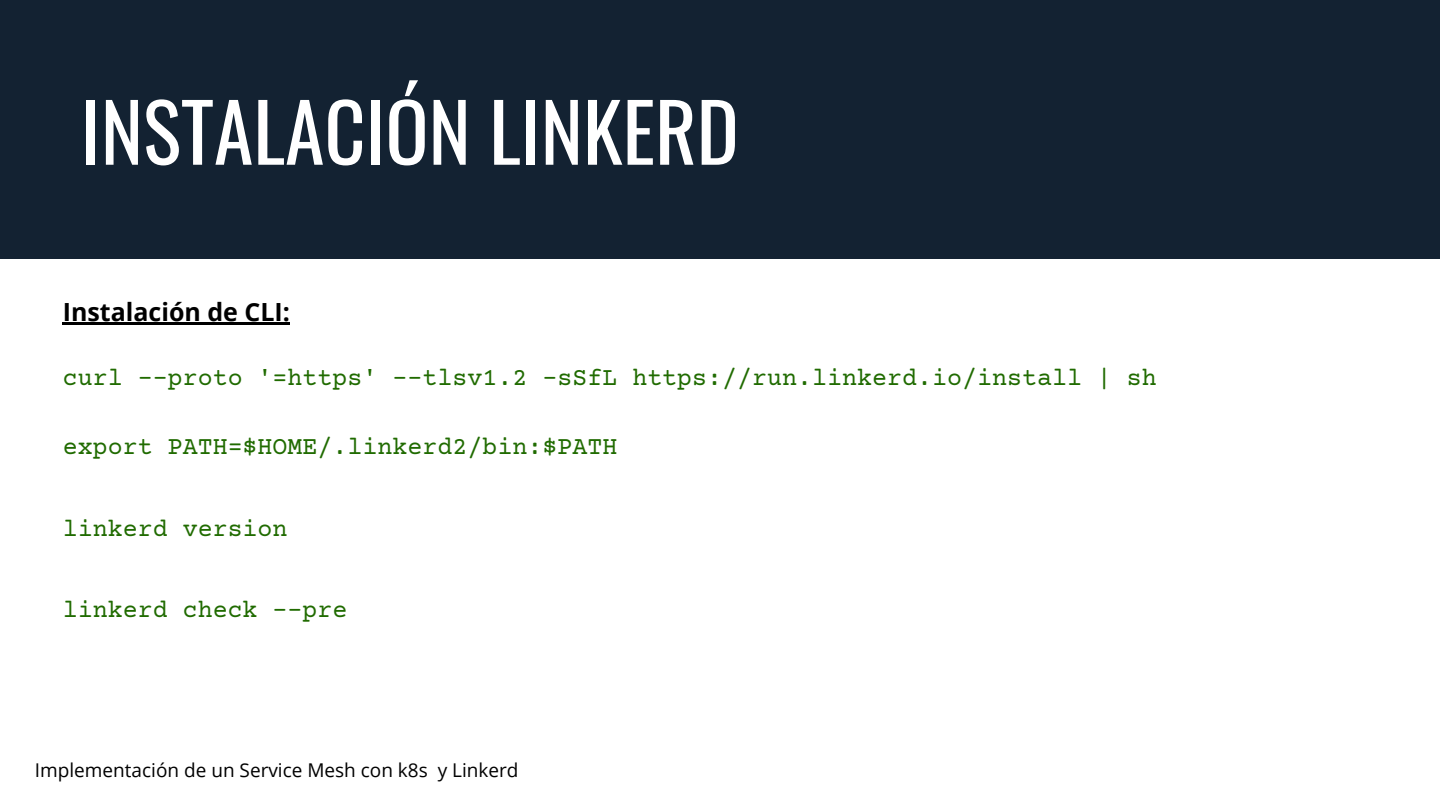
<style>
.page{position:relative;width:1440px;height:810px;background:#fff}
.page>*{position:absolute;margin:0;border:0;box-sizing:border-box;transform-origin:0 0}
.t1{font:80px "Oswald";color:#fff}
.t2{font:25px "Courier Prime";color:#206b00}
.t3{font:700 25px "Open Sans";color:#000}
.t4{font:19px "Open Sans";color:#000}
</style>
<div class="page">
<div style="left:0;top:0;width:1440px;height:258px;background:#132232"></div>
<hr style="left:63px;top:323px;width:227px;height:2px;background:#000">
<p class="t1" style="left:81px;top:69px;width:659px">INSTALACIÓN LINKERD</p>
<p class="t3" style="left:63px;top:294px;width:229px">Instalación de CLI:</p>
<p class="t2" style="left:63px;top:365px;width:1096px">curl --proto '=https' --tlsv1.2 -sSfL https://run.linkerd.io/install | sh</p>
<p class="t2" style="left:63px;top:434px;width:556px">export PATH=$HOME/.linkerd2/bin:$PATH</p>
<p class="t2" style="left:63px;top:516px;width:226px">linkerd version</p>
<p class="t2" style="left:63px;top:598px;width:286px">linkerd check --pre</p>
<p class="t4" style="left:35px;top:757px;width:485px">Implementación de un Service Mesh con k8s y Linkerd</p>
</div>
